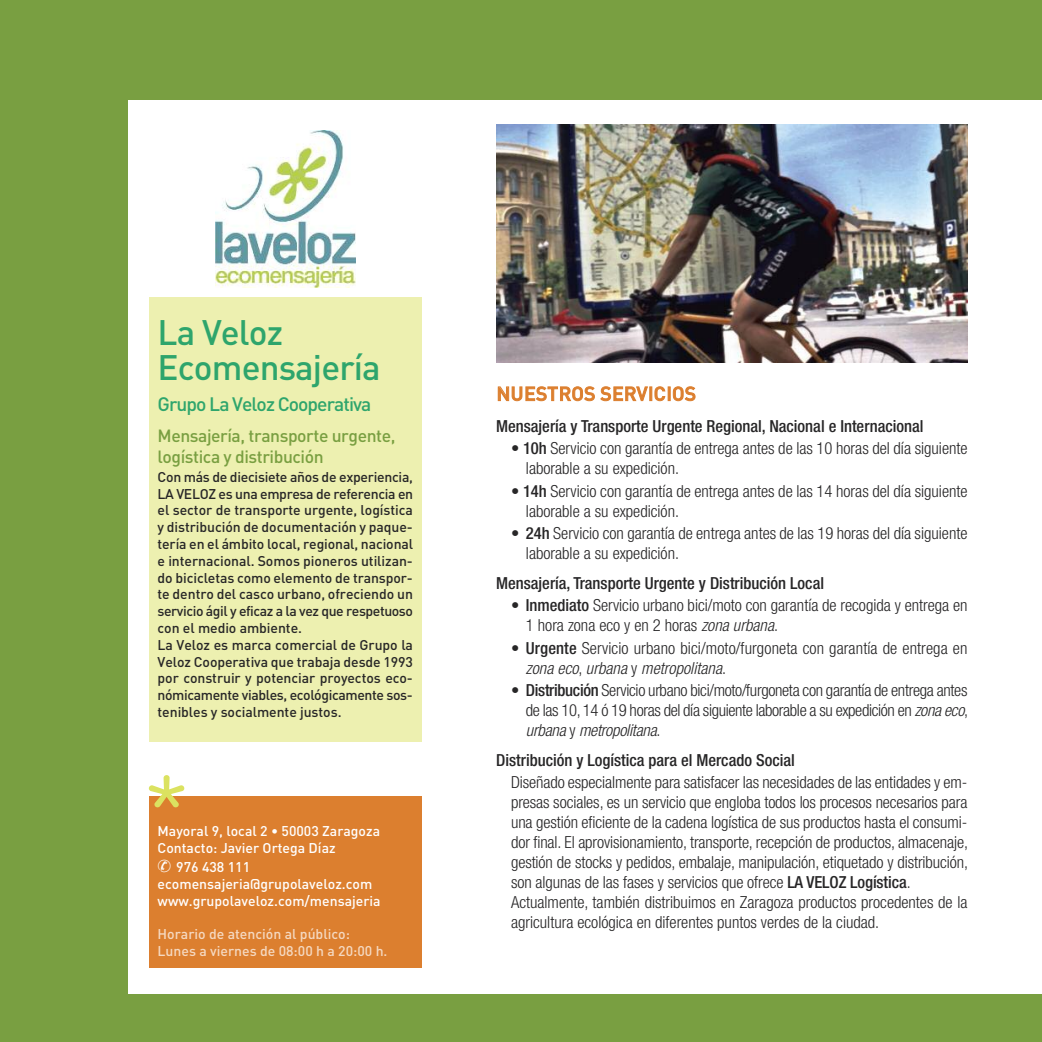
<style>
.page{position:relative;width:1042px;height:1042px;background:#fff}
.page>*{position:absolute;margin:0;border:0;box-sizing:border-box;transform-origin:0 0}
.t1{font:700 87.5px "Cineplex LT";color:#dbe260}
.t2{font:500 35px/35px "DIN";letter-spacing:-.025em;color:#2ea56c}
.t3{font:500 19.25px "DIN";letter-spacing:-.05em;color:#2ea56c}
.t4{font:500 19.25px "DIN";letter-spacing:.01em;color:#dc7f2f}
.t5{font:500 17.5px/21px "DIN";letter-spacing:-.025em;color:#799f41}
.t6{font:300 condensed 16.62px/19.9px "Helvetica Neue";color:#272627}
.t7{font:500 condensed 16.62px "Helvetica Neue";color:#272627}
.t8{font:500 14px/16.8px "DIN";letter-spacing:-.005em;color:#272627}
.t9{font:500 14px/16.8px "DIN";color:#fff}
.t10{font:500 14px/16.8px "DIN";color:#f5d9c1}
.s1{font-weight:500}
.s2{font-style:italic}
</style>
<div class="page">
<div style="left:0;top:0;width:1041px;height:1041px;background:#799f41"></div>
<div style="left:128px;top:101px;width:913px;height:892px;background:#fff"></div>
<div style="left:149px;top:298px;width:272px;height:444px;background:#edf0b0"></div>
<img style="left:215px;top:130px;width:140px;height:157px">
<div style="left:149px;top:795px;width:272px;height:172px;background:#dc7f2f"></div>
<img style="left:496px;top:124px;width:471px;height:238px">
<h2 class="t2" style="left:158px;top:318px;width:224px">La Veloz<br>Ecomensajería</h2>
<p class="t3" style="left:158px;top:397px;width:215px">Grupo La Veloz Cooperativa</p>
<p class="t5" style="left:158px;top:427px;width:239px">Mensajería, transporte urgente, logística y distribución</p>
<p class="t8" style="left:158px;top:470px;width:257px">Con más de diecisiete años de experiencia, LA VELOZ es una empresa de referencia en el sector de transporte urgente, logística y distribución de documentación y paque&shy;tería en el ámbito local, regional, nacional e internacional. Somos pioneros utilizan&shy;do bicicletas como elemento de transpor&shy;te dentro del casco urbano, ofreciendo un servicio ágil y eficaz a la vez que respetuoso con el medio ambiente.<br>La Veloz es marca comercial de Grupo la Veloz Cooperativa que trabaja desde 1993 por construir y potenciar proyectos eco&shy;nómicamente viables, ecológicamente sos&shy;tenibles y socialmente justos.</p>
<h1 class="t1" style="left:142px;top:761px;width:51px">*</h1>
<p class="t9" style="left:158px;top:823px;width:224px">Mayoral 9, local 2 • 50003 Zaragoza<br>Contacto: Javier Ortega Díaz</p>
<p class="t9" style="left:158px;top:859px;width:224px">✆ 976 438 111 ecomensajeria@grupolaveloz.com www.grupolaveloz.com/mensajeria</p>
<p class="t10" style="left:158px;top:927px;width:231px">Horario de atención al público:<br>Lunes a viernes de 08:00 h a 20:00 h.</p>
<p class="t4" style="left:496px;top:387px;width:201px">NUESTROS SERVICIOS</p>
<p class="t7" style="left:496px;top:420px;width:429px">Mensajería y Transporte Urgente Regional, Nacional e Internacional</p>
<p class="t6" style="left:526px;top:440px;width:443px;text-indent:-15px">• <span class="s1">10h</span> Servicio con garantía de entrega antes de las 10 horas del día siguiente laborable a su expedición.</p>
<p class="t6" style="left:526px;top:482px;width:443px;text-indent:-15px">• <span class="s1">14h</span> Servicio con garantía de entrega antes de las 14 horas del día siguiente laborable a su expedición.</p>
<p class="t6" style="left:526px;top:524px;width:443px;text-indent:-15px">• <span class="s1">24h</span> Servicio con garantía de entrega antes de las 19 horas del día siguiente laborable a su expedición.</p>
<p class="t7" style="left:496px;top:577px;width:329px">Mensajería, Transporte Urgente y Distribución Local</p>
<p class="t6" style="left:526px;top:597px;width:443px;text-indent:-15px">• <span class="s1">Inmediato</span> Servicio urbano bici/moto con garantía de recogida y entrega en<br>1 hora zona eco y en 2 horas <span class="s2">zona urbana</span>.</p>
<p class="t6" style="left:526px;top:639px;width:443px;text-indent:-15px">• <span class="s1">Urgente</span> Servicio urbano bici/moto/furgoneta con garantía de entrega en <span class="s2">zona eco</span>, <span class="s2">urbana</span> y <span class="s2">metropolitana</span>.</p>
<p class="t6" style="left:526px;top:681px;width:443px;text-align:justify;text-indent:-15px">• <span class="s1">Distribución</span> Servicio urbano bici/moto/furgoneta con garantía de entrega antes de las 10, 14 ó 19 horas del día siguiente laborable a su expedición en <span class="s2">zona eco</span>, <span class="s2">urbana</span> y <span class="s2">metropolitana</span>.</p>
<p class="t7" style="left:496px;top:754px;width:300px">Distribución y Logística para el Mercado Social</p>
<p class="t6" style="left:511px;top:773px;width:458px">Diseñado especialmente para satisfacer las necesidades de las entidades y em&shy;presas sociales, es un servicio que engloba todos los procesos necesarios para una gestión eficiente de la cadena logística de sus productos hasta el consumi&shy;dor final. El aprovisionamiento, transporte, recepción de productos, almacenaje, gestión de stocks y pedidos, embalaje, manipulación, etiquetado y distribución, son algunas de las fases y servicios que ofrece <span class="s1">LA VELOZ Logística</span>.<br>Actualmente, también distribuimos en Zaragoza productos procedentes de la agricultura ecológica en diferentes puntos verdes de la ciudad.</p>
</div>
